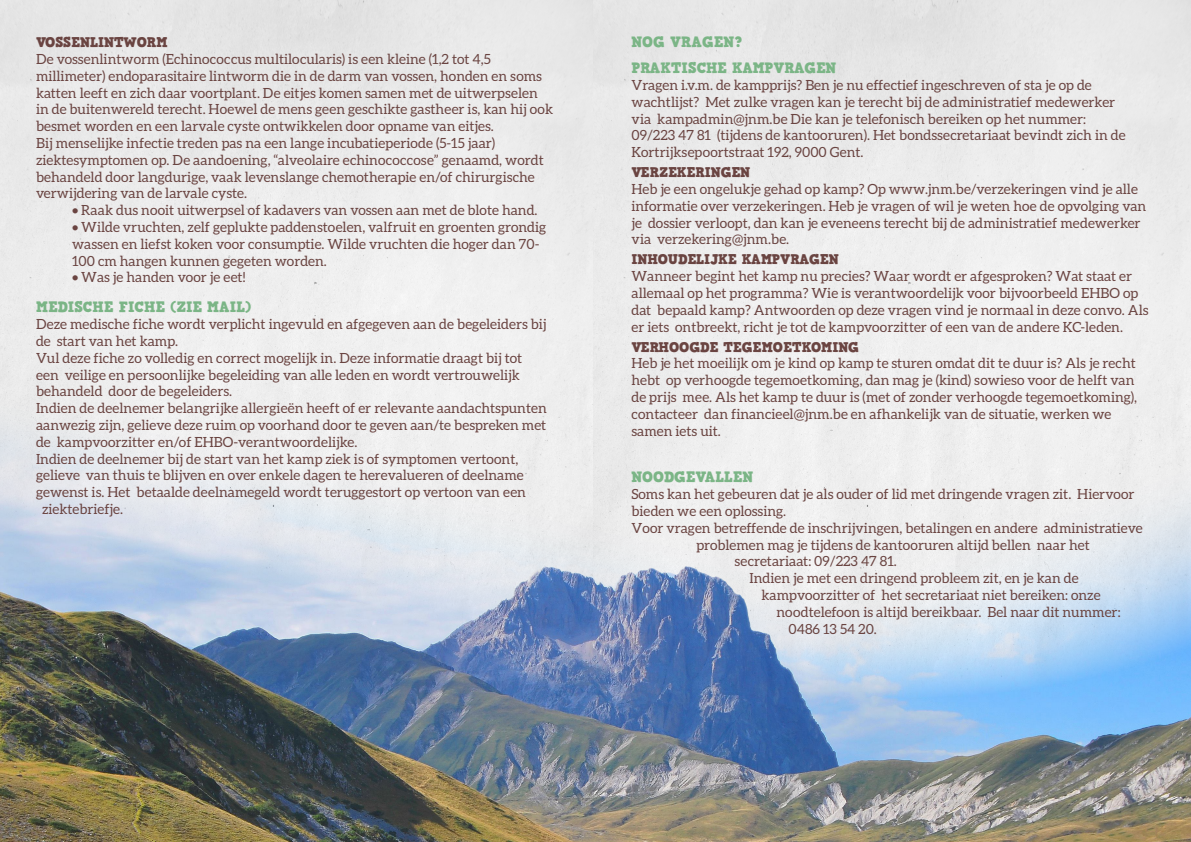
<style>
.page{position:relative;width:1191px;height:842px;background:#fff}
.page>*{position:absolute;margin:0;border:0;box-sizing:border-box;transform-origin:0 0}
.t1{font:15px "HVD Comic Serif Pro";color:#7bb586}
.t2{font:14px/16.8px "Aleo";color:#6a4441}
.t3{font:14px "HVD Comic Serif Pro";letter-spacing:-.01em;color:#6a4441}
</style>
<div class="page">
<img style="left:0;top:396px;width:1191px;height:446px">
<p class="t3" style="left:36px;top:31px;width:133px">VOSSENLINTWORM</p>
<p class="t2" style="left:36px;top:50px;width:518px">De vossenlintworm (Echinococcus multilocularis) is een kleine (1,2 tot 4,5 millimeter) endoparasitaire lintworm die in de darm van vossen, honden en soms katten leeft en zich daar voortplant. De eitjes komen samen met de uitwerpselen in de buitenwereld terecht. Hoewel de mens geen geschikte gastheer is, kan hij ook besmet worden en een larvale cyste ontwikkelen door opname van eitjes.</p>
<p class="t2" style="left:36px;top:134px;width:509px">Bij menselijke infectie treden pas na een lange incubatieperiode (5-15 jaar) ziektesymptomen op. De aandoening, “alveolaire echinococcose” genaamd, wordt behandeld door langdurige, vaak levenslange chemotherapie en/of chirurgische verwijdering van de larvale cyste.</p>
<p class="t2" style="left:72px;top:202px;width:467px">• Raak dus nooit uitwerpsel of kadavers van vossen aan met de blote hand.</p>
<p class="t2" style="left:72px;top:218px;width:476px">• Wilde vruchten, zelf geplukte paddenstoelen, valfruit en groenten grondig wassen en liefst koken voor consumptie. Wilde vruchten die hoger dan 70-<br>100 cm hangen kunnen gegeten worden.</p>
<p class="t2" style="left:72px;top:269px;width:175px">• Was je handen voor je eet!</p>
<p class="t1" style="left:36px;top:296px;width:216px">MEDISCHE FICHE (ZIE MAIL)</p>
<p class="t2" style="left:36px;top:316px;width:512px">Deze medische fiche wordt verplicht ingevuld en afgegeven aan de begeleiders bij de start van het kamp.</p>
<p class="t2" style="left:36px;top:349px;width:488px">Vul deze fiche zo volledig en correct mogelijk in. Deze informatie draagt bij tot een veilige en persoonlijke begeleiding van alle leden en wordt vertrouwelijk behandeld door de begeleiders.</p>
<p class="t2" style="left:36px;top:400px;width:512px;text-align:justify">Indien de deelnemer belangrijke allergieën heeft of er relevante aandachtspunten aanwezig zijn, gelieve deze ruim op voorhand door te geven aan/te bespreken met de kampvoorzitter en/of EHBO-verantwoordelijke.</p>
<p class="t2" style="left:36px;top:450px;width:484px">Indien de deelnemer bij de start van het kamp ziek is of symptomen vertoont,</p>
<p class="t2" style="left:36px;top:467px;width:489px">gelieve van thuis te blijven en over enkele dagen te herevalueren of deelname</p>
<p class="t2" style="left:36px;top:484px;width:491px">gewenst is. Het betaalde deelnamegeld wordt teruggestort op vertoon van een</p>
<p class="t2" style="left:42px;top:500px;width:83px">ziektebriefje.</p>
<p class="t1" style="left:631px;top:30px;width:112px">NOG VRAGEN?</p>
<p class="t1" style="left:631px;top:56px;width:206px">PRAKTISCHE KAMPVRAGEN</p>
<p class="t2" style="left:631px;top:76px;width:495px">Vragen i.v.m. de kampprijs? Ben je nu effectief ingeschreven of sta je op de wachtlijst? Met zulke vragen kan je terecht bij de administratief medewerker via kampadmin@jnm.be Die kan je telefonisch bereiken op het nummer:<br>09/223 47 81 (tijdens de kantooruren). Het bondssecretariaat bevindt zich in de Kortrijksepoortstraat 192, 9000 Gent.</p>
<p class="t3" style="left:631px;top:161px;width:120px">VERZEKERINGEN</p>
<p class="t2" style="left:631px;top:180px;width:516px">Heb je een ongelukje gehad op kamp? Op www.jnm.be/verzekeringen vind je alle informatie over verzekeringen. Heb je vragen of wil je weten hoe de opvolging van je dossier verloopt, dan kan je eveneens terecht bij de administratief medewerker via verzekering@jnm.be.</p>
<p class="t3" style="left:631px;top:249px;width:209px">INHOUDELIJKE KAMPVRAGEN</p>
<p class="t2" style="left:631px;top:268px;width:518px">Wanneer begint het kamp nu precies? Waar wordt er afgesproken? Wat staat er allemaal op het programma? Wie is verantwoordelijk voor bijvoorbeeld EHBO op dat bepaald kamp? Antwoorden op deze vragen vind je normaal in deze convo. Als er iets ontbreekt, richt je tot de kampvoorzitter of een van de andere KC-leden.</p>
<p class="t3" style="left:631px;top:336px;width:229px">VERHOOGDE TEGEMOETKOMING</p>
<p class="t2" style="left:631px;top:355px;width:507px">Heb je het moeilijk om je kind op kamp te sturen omdat dit te duur is? Als je recht hebt op verhoogde tegemoetkoming, dan mag je (kind) sowieso voor de helft van de prijs mee. Als het kamp te duur is (met of zonder verhoogde tegemoetkoming), contacteer dan financieel@jnm.be en afhankelijk van de situatie, werken we samen iets uit.</p>
<p class="t1" style="left:631px;top:466px;width:123px">NOODGEVALLEN</p>
<p class="t2" style="left:631px;top:486px;width:504px">Soms kan het gebeuren dat je als ouder of lid met dringende vragen zit. Hiervoor bieden we een oplossing.</p>
<p class="t2" style="left:631px;top:519px;width:512px">Voor vragen betreffende de inschrijvingen, betalingen en andere administratieve</p>
<p class="t2" style="left:696px;top:536px;width:395px">problemen mag je tijdens de kantooruren altijd bellen naar het</p>
<p class="t2" style="left:734px;top:553px;width:164px">secretariaat: 09/223 47 81.</p>
<p class="t2" style="left:749px;top:570px;width:330px">Indien je met een dringend probleem zit, en je kan de</p>
<p class="t2" style="left:761px;top:586px;width:340px">kampvoorzitter of het secretariaat niet bereiken: onze</p>
<p class="t2" style="left:776px;top:603px;width:345px">noodtelefoon is altijd bereikbaar. Bel naar dit nummer:</p>
<p class="t2" style="left:788px;top:620px;width:90px">0486 13 54 20.</p>
</div>
